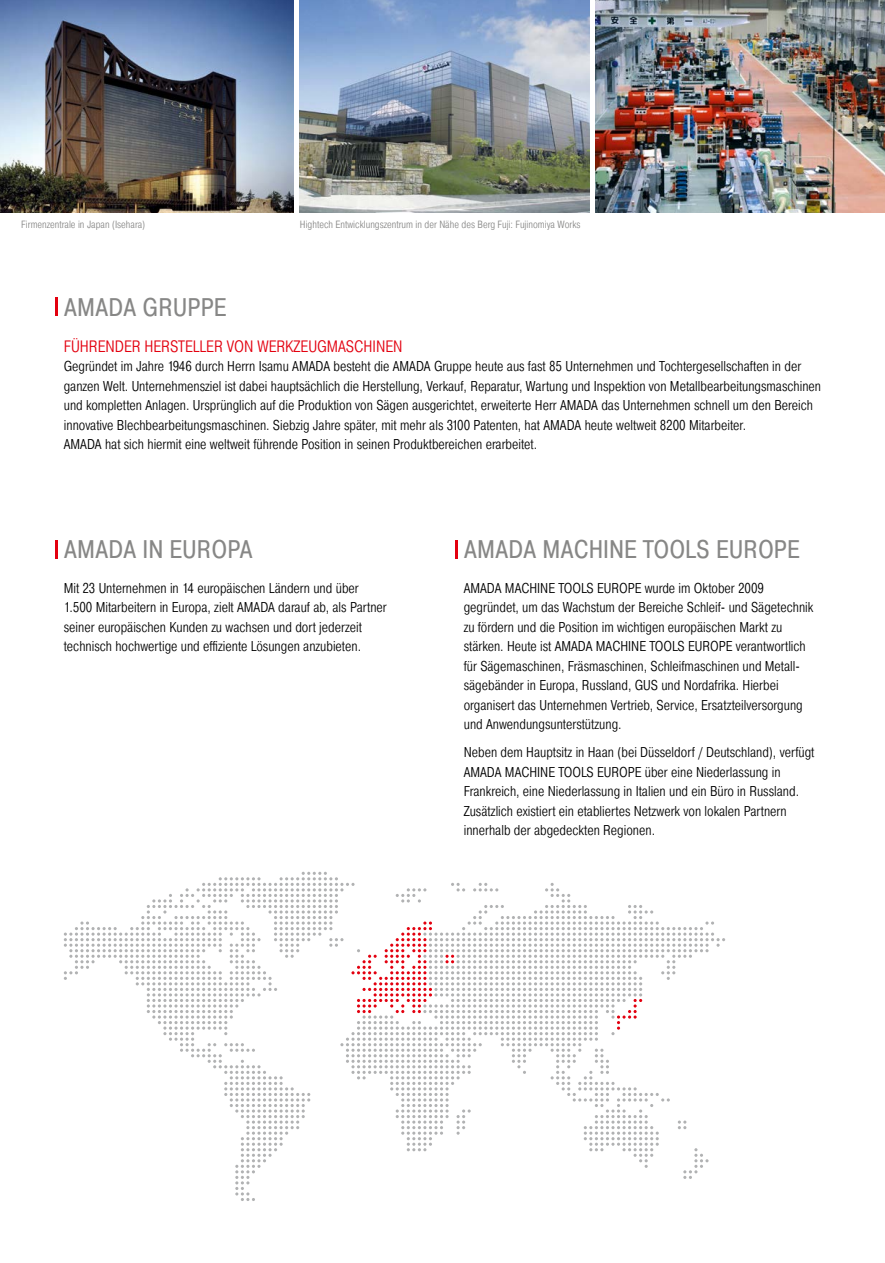
<style>
.page{position:relative;width:885px;height:1263px;background:#fff}
.page>*{position:absolute;margin:0;border:0;box-sizing:border-box;transform-origin:0 0}
.t1{font:25.5px "Pragmatica Cond";color:#878786}
.t2{font:300 16.5px "Pragmatica Cond";color:#e3000f}
.t3{font:300 14.25px/19.5px "Pragmatica Cond";color:#000}
.t4{font:300 10.5px "Pragmatica Cond";color:#878786}
</style>
<div class="page">
<svg style="left:64px;top:872px;width:661px;height:329px"></svg>
<img style="left:0;top:0;width:293px;height:213px">
<img style="left:300px;top:0;width:289px;height:213px">
<img style="left:595px;top:0;width:289px;height:213px">
<hr style="left:455px;top:540px;width:3px;height:18px;background:#e3000f">
<hr style="left:55px;top:298px;width:3px;height:18px;background:#e3000f">
<hr style="left:55px;top:540px;width:3px;height:18px;background:#e3000f">
<p class="t4" style="left:21px;top:219px;width:125px">Firmenzentrale in Japan (Isehara)</p>
<p class="t4" style="left:300px;top:219px;width:282px">Hightech Entwicklungszentrum in der Nähe des Berg Fuji: Fujinomiya Works</p>
<h1 class="t1" style="left:64px;top:291px;width:164px">AMADA GRUPPE</h1>
<p class="t2" style="left:64px;top:336px;width:340px">FÜHRENDER HERSTELLER VON WERKZEUGMASCHINEN</p>
<p class="t3" style="left:64px;top:357px;width:758px">Gegründet im Jahre 1946 durch Herrn Isamu AMADA besteht die AMADA Gruppe heute aus fast 85 Unternehmen und Tochtergesellschaften in der ganzen Welt. Unternehmensziel ist dabei hauptsächlich die Herstellung, Verkauf, Reparatur, Wartung und Inspektion von Metallbearbeitungsmaschinen und kompletten Anlagen. Ursprünglich auf die Produktion von Sägen ausgerichtet, erweiterte Herr AMADA das Unternehmen schnell um den Bereich innovative Blechbearbeitungsmaschinen. Siebzig Jahre später, mit mehr als 3100 Patenten, hat AMADA heute weltweit 8200 Mitarbeiter.<br>AMADA hat sich hiermit eine weltweit führende Position in seinen Produktbereichen erarbeitet.</p>
<h1 class="t1" style="left:64px;top:534px;width:191px">AMADA IN EUROPA</h1>
<p class="t3" style="left:64px;top:578px;width:324px">Mit 23 Unternehmen in 14 europäischen Ländern und über 1.500 Mitarbeitern in Europa, zielt AMADA darauf ab, als Partner seiner europäischen Kunden zu wachsen und dort jederzeit technisch hochwertige und effiziente Lösungen anzubieten.</p>
<h1 class="t1" style="left:463px;top:534px;width:337px">AMADA MACHINE TOOLS EUROPE</h1>
<p class="t3" style="left:463px;top:578px;width:351px">AMADA MACHINE TOOLS EUROPE wurde im Oktober 2009 gegründet, um das Wachstum der Bereiche Schleif- und Sägetechnik zu fördern und die Position im wichtigen europäischen Markt zu stärken. Heute ist AMADA MACHINE TOOLS EUROPE verantwortlich für Sägemaschinen, Fräsmaschinen, Schleifmaschinen und Metall&shy;sägebänder in Europa, Russland, GUS und Nordafrika. Hierbei organisert das Unternehmen Vertrieb, Service, Ersatzteilversorgung und Anwendungsunterstützung.</p>
<p class="t3" style="left:463px;top:742px;width:352px">Neben dem Hauptsitz in Haan (bei Düsseldorf / Deutschland), verfügt AMADA MACHINE TOOLS EUROPE über eine Niederlassung in Frankreich, eine Niederlassung in Italien und ein Büro in Russland.<br>Zusätzlich existiert ein etabliertes Netzwerk von lokalen Partnern innerhalb der abgedeckten Regionen.</p>
</div>
